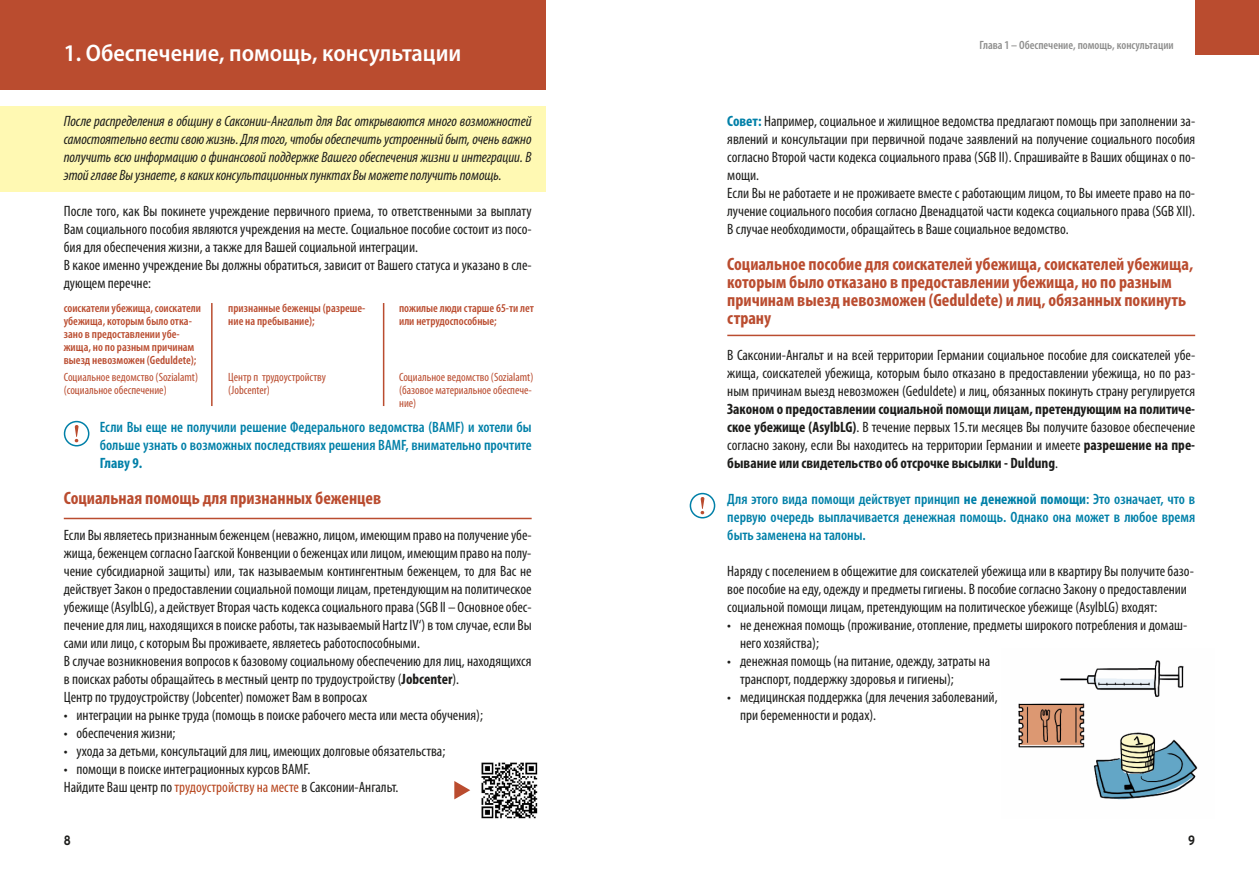
<style>
.page{position:relative;width:1259px;height:893px;background:#fff}
.page>*{position:absolute;margin:0;border:0;box-sizing:border-box;transform-origin:0 0}
.t1{font:600 semi-condensed 24px "Myriad Pro";color:#fff}
.t2{font:700 condensed 18px/18px "Myriad Pro";color:#ba4c2f}
.t3{font:condensed 15px/18px "Myriad Pro";color:#1d1d1b}
.t4{font:italic condensed 15px/18px "Myriad Pro";letter-spacing:-.005em;color:#1d1d1b;text-align:justify}
.t5{font:600 condensed 15px/18px "Myriad Pro";color:#0080a8;text-align:justify}
.t6{font:700 condensed 15px/18px "Myriad Pro";color:#1d1d1b;text-align:justify}
.t7{font:700 condensed 15px "Myriad Pro";letter-spacing:-.005em;color:#0080a8}
.t8{font:700 condensed 13.5px "Interstate";color:#1d1d1b}
.t9{font:600 condensed 12px/12.9px "Myriad Pro";color:#ba4c2f}
.t10{font:condensed 12px/12.9px "Myriad Pro";color:#ba4c2f}
.t11{font:600 condensed 12px "Myriad Pro";color:#8e8e8d}
.s1{font-weight:700}
.s2{color:#b7451d}
.s3{font-weight:700;color:#0080a8}
.s4{font-weight:400}
</style>
<div class="page">
<div style="left:0;top:0;width:545px;height:90px;background:#ba4c2f"></div>
<div style="left:1195px;top:0;width:64px;height:54px;background:#ba4c2f"></div>
<div style="left:0;top:106px;width:545px;height:85px;background:#fff9b3"></div>
<svg style="left:64px;top:421px;width:25px;height:25px"></svg>
<svg style="left:689px;top:493px;width:26px;height:25px"></svg>
<hr style="left:211px;top:303px;width:2px;height:103px;background:#ba4c2f">
<hr style="left:383px;top:303px;width:1px;height:103px;background:#ba4c2f">
<hr style="left:64px;top:518px;width:467px;height:1px;background:#ba4c2f">
<hr style="left:727px;top:335px;width:468px;height:1px;background:#ba4c2f">
<img style="left:1018px;top:660px;width:180px;height:140px">
<img style="left:481px;top:762px;width:57px;height:57px">
<svg style="left:454px;top:781px;width:16px;height:18px"></svg>
<h1 class="t1" style="left:64px;top:44px;width:399px">1. Обеспечение, помощь, консультации</h1>
<p class="t4" style="left:64px;top:113px;width:469px">После распределения в общину в Саксонии-Ангальт для Вас открываются много возможностей самостоятельновестисвою жизнь. Длятого,чтобы обеспечитьустроенныйбыт,оченьважно получить всю информацию о финансовой поддержке Вашего обеспечения жизни и интеграции. В этойглаве Вы узнаете,вкакихконсультационныхпунктах Вы можетеполучитьпомощь.</p>
<p class="t3" style="left:64px;top:203px;width:469px">После того, как Вы покинете учреждение первичного приема, то ответственными за выплату Вам социального пособия являются учреждения на месте. Социальное пособие состоит из посо&shy;бия для обеспечения жизни, а также для Вашей социальной интеграции.<br>В какое именно учреждение Вы должны обратиться, зависит от Вашего статуса и указано в сле&shy;дующем перечне:</p>
<p class="t9" style="left:64px;top:303px;width:139px">соискатели убежища, соискатели убежища, которым было отка&shy;зано в предоставлении убе&shy;жища, но по разным причинам выезд невозможен (Geduldete);</p>
<p class="t9" style="left:228px;top:303px;width:139px">признанные беженцы (разреше&shy;ние на пребывание);</p>
<p class="t10" style="left:64px;top:372px;width:136px">Социальное ведомство (Sozialamt) (социальное обеспечение)</p>
<p class="t10" style="left:228px;top:372px;width:99px">Центр п трудоустройству (Jobcenter)</p>
<p class="t10" style="left:399px;top:372px;width:136px">Социальное ведомство (Sozialamt) (базовое материальное обеспече&shy;ние)</p>
<p class="t9" style="left:399px;top:303px;width:136px">пожилые люди старше 65-ти лет или нетрудоспособные;</p>
<p class="t5" style="left:100px;top:419px;width:433px">Если Вы еще не получили решение Федерального ведомства (BAMF) и хотели бы больше узнать о возможных последствиях решения BAMF, внимательно прочтите</p>
<p class="t7" style="left:100px;top:458px;width:44px">Главу 9.</p>
<p class="t2" style="left:64px;top:491px;width:319px">Социальная помощь для признанных беженцев</p>
<p class="t3" style="left:64px;top:527px;width:469px">Если Вы являетесь признанным беженцем (неважно,лицом, имеющим право на получениеубе&shy;жища,беженцем согласноГаагской Конвенции обеженцах или лицом, имеющим право на полу&shy;чение субсидиарной защиты) или, так называемым контингентным беженцем, то для Вас не действуетЗакон о предоставлении социальной помощи лицам, претендующим на политическое убежище(AsylbLG),а действует Втораячастькодексасоциального права(SGB II – Основноеобес&shy;печение длялиц, находящихсяв поискеработы,так называемый HartzIV‘)втом случае,если Вы сами или лицо, с которым Вы проживаете, являетесь работоспособными.<br>В случае возникновения вопросов к базовому социальному обеспечению для лиц, находящихся в поисках работы обращайтесь в местный центр по трудоустройству (<span class="s1">Jobcenter</span>).<br>Центр по трудоустройству (Jobcenter) поможет Вам в вопросах</p>
<p class="t3" style="left:64px;top:707px;width:420px">• интеграции на рынке труда (помощь в поиске рабочего места или места обучения);</p>
<p class="t3" style="left:64px;top:725px;width:113px">• обеспечения жизни;</p>
<p class="t3" style="left:64px;top:743px;width:383px">• ухода за детьми, консультаций для лиц, имеющих долговые обязательства;</p>
<p class="t3" style="left:64px;top:761px;width:336px">• помощи в поиске интеграционных курсов BAMF.<br>Найдите Ваш центр по <span class="s2">трудоустройству на месте</span> в Саксонии-Ангальт.</p>
<p class="t11" style="left:979px;top:40px;width:196px">Глава 1 – Обеспечение, помощь, консультации</p>
<p class="t3" style="left:727px;top:113px;width:469px"><span class="s3">Совет:</span> Например, социальное и жилищное ведомства предлагают помощь при заполнении за&shy;явлений и консультации при первичной подаче заявлений на получение социального пособия согласно Второй части кодекса социального права (SGB II). Спрашивайте в Ваших общинах о по&shy;мощи.<br>Если Вы не работаете и не проживаете вместе с работающим лицом, то Вы имеете право на по&shy;лучение социального пособия согласно Двенадцатой части кодекса социального права (SGB XII).<br>В случае необходимости, обращайтесь в Ваше социальное ведомство.</p>
<p class="t2" style="left:727px;top:257px;width:467px">Социальное пособие для соискателей убежища, соискателей убежища, которым было отказано в предоставлении убежища, но по разным причинам выезд невозможен (Geduldete) и лиц, обязанных покинуть страну</p>
<p class="t3" style="left:727px;top:347px;width:469px;text-align:justify">В Саксонии-Ангальт и на всей территории Германии социальное пособие для соискателей убе&shy;жища, соискателей убежища, которым было отказано в предоставлении убежища, но по раз&shy;ным причинам выезд невозможен (Geduldete) и лиц, обязанных покинуть страну регулируется</p>
<p class="t6" style="left:727px;top:401px;width:469px">Законом о предоставлении социальной помощи лицам, претендующим на политиче&shy;ское убежище (AsylbLG)<span class="s4">. В течение первых 15.ти месяцев Вы получите базовое обеспечение согласно закону, если Вы находитесь на территории Германии и имеете</span> разрешение на пре&shy;бывание или свидетельство об отсрочке высылки - Duldung<span class="s4">.</span></p>
<p class="t5" style="left:727px;top:491px;width:469px">Для этого вида помощи действует принцип <span class="s1">не денежной помощи</span>: Это означает, что в первую очередь выплачивается денежная помощь. Однако она может в любое время быть заменена на талоны.</p>
<p class="t3" style="left:727px;top:563px;width:468px">Наряду с поселением в общежитие для соискателей убежища или в квартиру Вы получите базо&shy;вое пособие на еду, одежду и предметы гигиены. В пособие согласно Закону о предоставлении социальной помощи лицам, претендующим на политическое убежище (AsylbLG) входят:</p>
<p class="t3" style="left:740px;top:617px;width:448px;text-indent:-13px">• не денежная помощь (проживание, отопление, предметы широкого потребления и домаш&shy;него хозяйства);</p>
<p class="t3" style="left:740px;top:653px;width:252px;text-indent:-13px">• денежная помощь (на питание, одежду, затраты на транспорт, поддержку здоровья и гигиены);</p>
<p class="t3" style="left:740px;top:689px;width:259px;text-indent:-13px">• медицинская поддержка (для лечения заболеваний, при беременности и родах).</p>
<p class="t8" style="left:64px;top:833px;width:8px">8</p>
<p class="t8" style="left:1188px;top:833px;width:8px">9</p>
</div>
